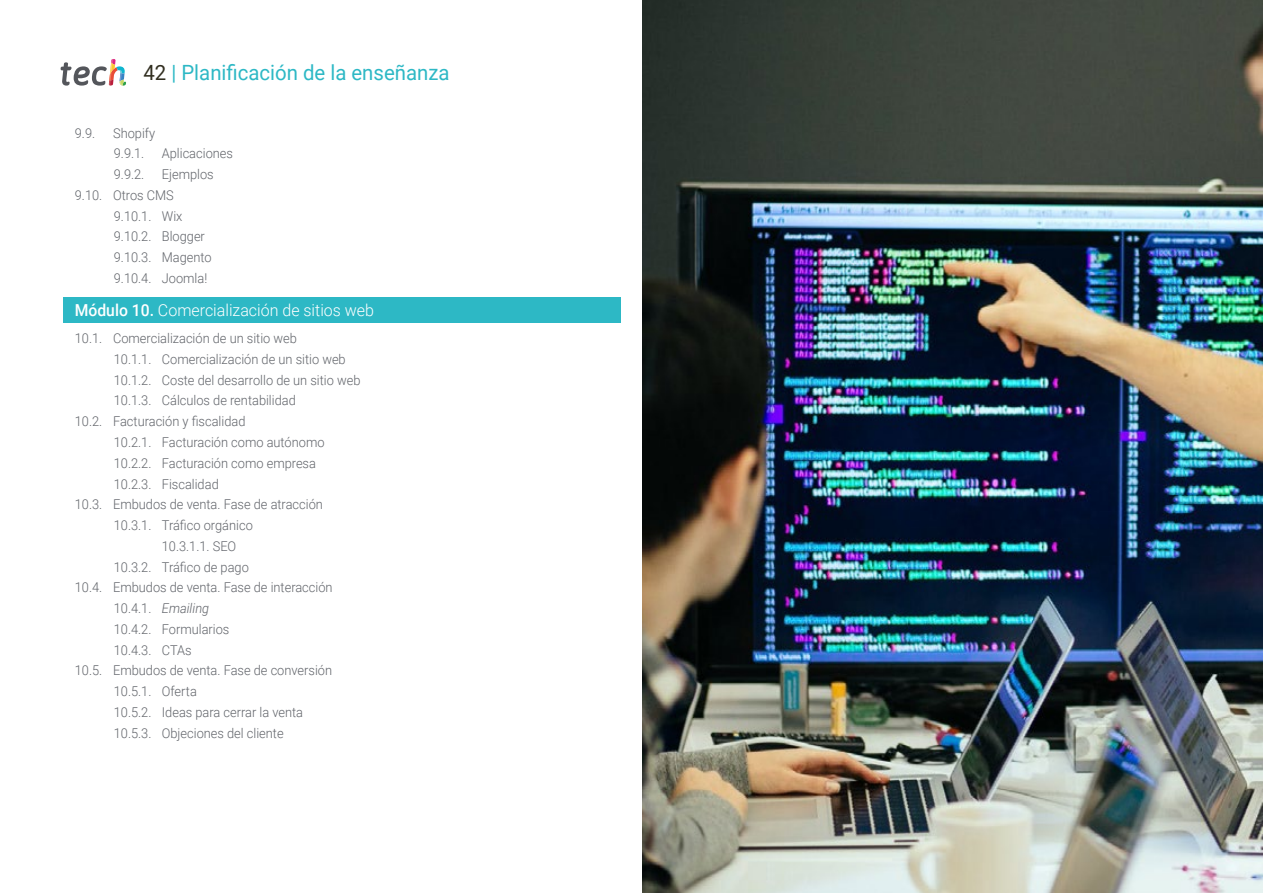
<style>
.page{position:relative;width:1263px;height:893px;background:#fff}
.page>*{position:absolute;margin:0;border:0;box-sizing:border-box;transform-origin:0 0}
.t1{font:21px "Roboto";color:#2db8c5}
.t2{font:300 16.5px "Roboto";color:#fff}
.t3{font:300 13.5px/20.7px "Roboto";color:#61646a;scale:.95 1}
.t4{font:italic 300 13.5px "Roboto";color:#61646a;scale:.95 1}
.s1{color:#312e20}
.s2{font-weight:500}
.s3{font-style:normal}
</style>
<div class="page">
<div style="left:64px;top:297px;width:557px;height:25px;background:#2db8c5"></div>
<img style="left:642px;top:0;width:621px;height:893px">
<svg style="left:61px;top:59px;width:65px;height:27px"></svg>
<h1 class="t1" style="left:144px;top:57px;width:308px"><span class="s1">42</span> | Planificación de la enseñanza</h1>
<p class="t3" style="left:75px;top:122px;width:23px">9.9.</p>
<p class="t3" style="left:113px;top:122px;width:46px">Shopify<br>9.9.1.</p>
<p class="t3" style="left:162px;top:143px;width:76px">Aplicaciones</p>
<p class="t3" style="left:114px;top:164px;width:34px">9.9.2.</p>
<p class="t3" style="left:162px;top:164px;width:56px">Ejemplos</p>
<p class="t3" style="left:75px;top:184px;width:106px">9.10. Otros CMS</p>
<p class="t3" style="left:114px;top:205px;width:74px">9.10.1. Wix</p>
<p class="t3" style="left:114px;top:226px;width:97px">9.10.2. Blogger</p>
<p class="t3" style="left:114px;top:247px;width:105px">9.10.3. Magento</p>
<p class="t3" style="left:114px;top:267px;width:100px">9.10.4. Joomla!</p>
<p class="t2" style="left:75px;top:299px;width:301px"><span class="s2">Módulo 10.</span> Comercialización de sitios web</p>
<p class="t3" style="left:75px;top:328px;width:235px">10.1. Comercialización de un sitio web</p>
<p class="t3" style="left:114px;top:348px;width:246px">10.1.1. Comercialización de un sitio web</p>
<p class="t3" style="left:114px;top:369px;width:261px">10.1.2. Coste del desarrollo de un sitio web</p>
<p class="t3" style="left:114px;top:390px;width:193px">10.1.3. Cálculos de rentabilidad</p>
<p class="t3" style="left:75px;top:411px;width:181px">10.2. Facturación y fiscalidad</p>
<p class="t3" style="left:114px;top:431px;width:223px">10.2.1. Facturación como autónomo</p>
<p class="t3" style="left:114px;top:452px;width:214px">10.2.2. Facturación como empresa</p>
<p class="t3" style="left:114px;top:473px;width:112px">10.2.3. Fiscalidad</p>
<p class="t3" style="left:75px;top:494px;width:263px">10.3. Embudos de venta. Fase de atracción</p>
<p class="t3" style="left:114px;top:514px;width:148px">10.3.1. Tráfico orgánico</p>
<p class="t3" style="left:162px;top:535px;width:80px">10.3.1.1. SEO</p>
<p class="t3" style="left:114px;top:556px;width:144px">10.3.2. Tráfico de pago</p>
<p class="t3" style="left:75px;top:577px;width:273px">10.4. Embudos de venta. Fase de interacción</p>
<p class="t4" style="left:114px;top:599px;width:102px"><span class="s3">10.4.1.</span> Emailing</p>
<p class="t3" style="left:114px;top:618px;width:123px">10.4.2. Formularios</p>
<p class="t3" style="left:114px;top:639px;width:83px">10.4.3. CTAs</p>
<p class="t3" style="left:75px;top:660px;width:272px">10.5. Embudos de venta. Fase de conversión</p>
<p class="t3" style="left:114px;top:680px;width:89px">10.5.1. Oferta</p>
<p class="t3" style="left:114px;top:701px;width:201px">10.5.2. Ideas para cerrar la venta</p>
<p class="t3" style="left:114px;top:722px;width:180px">10.5.3. Objeciones del cliente</p>
</div>
